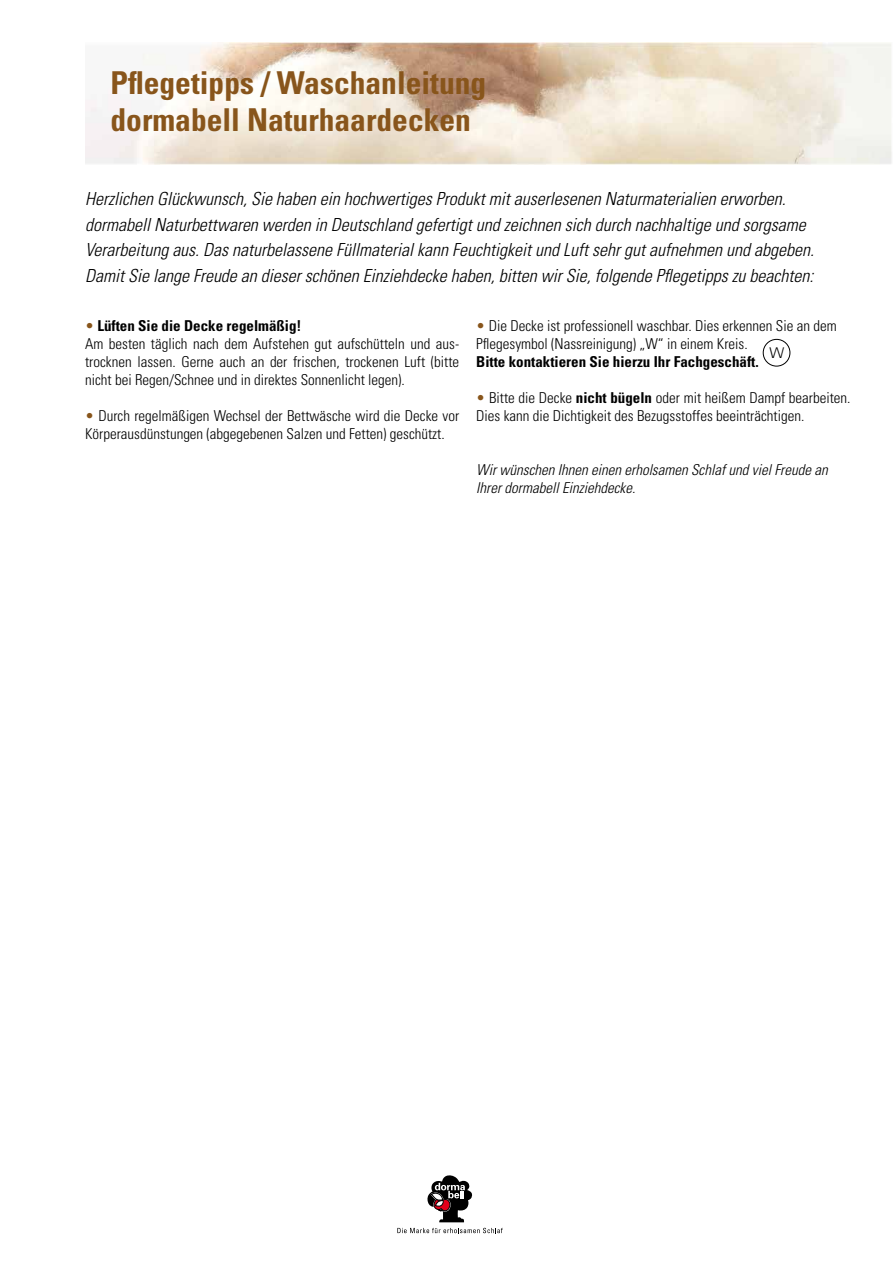
<style>
.page{position:relative;width:893px;height:1263px;background:#fff}
.page>*{position:absolute;margin:0;border:0;box-sizing:border-box;transform-origin:0 0}
.t1{font:700 condensed 31.5px/37.5px "Univers";color:#88551b}
.t2{font:italic 300 condensed 18px/25.5px "Univers";color:#000}
.t3{font:300 condensed 15px/18px "Univers";color:#000}
.t4{font:italic 300 condensed 15px/18px "Univers";color:#000}
.t5{font:700 condensed 15px "Univers";color:#000}
.t6{font:300 14.85px "Univers";color:#000}
.s1{color:#88551b}
.s2{font-weight:700}
</style>
<div class="page">
<svg style="left:427px;top:1175px;width:45px;height:47px"></svg>
<svg style="left:397px;top:1228px;width:106px;height:5px"></svg>
<img style="left:85px;top:43px;width:807px;height:121px">
<div style="left:763px;top:339px;width:27px;height:27px;border:1px solid #000;border-radius:50%"></div>
<h1 class="t1" style="left:111px;top:63px;width:377px">Pflegetipps / Waschanleitung dormabell Naturhaardecken</h1>
<p class="t2" style="left:85px;top:186px;width:730px">Herzlichen Glückwunsch, Sie haben ein hochwertiges Produkt mit auserlesenen Naturmaterialien erworben. dormabell Naturbettwaren werden in Deutschland gefertigt und zeichnen sich durch nachhaltige und sorgsame Verarbeitung aus. Das naturbelassene Füllmaterial kann Feuchtigkeit und Luft sehr gut aufnehmen und abgeben.<br>Damit Sie lange Freude an dieser schönen Einziehdecke haben, bitten wir Sie, folgende Pflegetipps zu beachten:</p>
<p class="t3" style="left:85px;top:316px;width:376px"><span class="s1">•</span> <span class="s2">Lüften Sie die Decke regelmäßig!<br></span>Am besten täglich nach dem Aufstehen gut aufschütteln und aus&shy;trocknen lassen. Gerne auch an der frischen, trockenen Luft (bitte nicht bei Regen/Schnee und in direktes Sonnenlicht legen).</p>
<p class="t3" style="left:85px;top:406px;width:376px"><span class="s1">•</span> Durch regelmäßigen Wechsel der Bettwäsche wird die Decke vor<br>Körperausdünstungen (abgegebenen Salzen und Fetten) geschützt.</p>
<p class="t3" style="left:476px;top:316px;width:362px"><span class="s1">•</span> Die Decke ist professionell waschbar. Dies erkennen Sie an dem<br>Pflegesymbol (Nassreinigung) „W“ in einem Kreis.</p>
<p class="t5" style="left:476px;top:352px;width:284px">Bitte kontaktieren Sie hierzu Ihr Fachgeschäft.</p>
<p class="t3" style="left:476px;top:388px;width:376px"><span class="s1">•</span> Bitte die Decke <span class="s2">nicht bügeln</span> oder mit heißem Dampf bearbeiten.<br>Dies kann die Dichtigkeit des Bezugsstoffes beeinträchtigen.</p>
<p class="t6" style="left:770px;top:344px;width:16px">W</p>
<p class="t4" style="left:476px;top:460px;width:353px">Wir wünschen Ihnen einen erholsamen Schlaf und viel Freude an<br>Ihrer dormabell Einziehdecke.</p>
</div>
